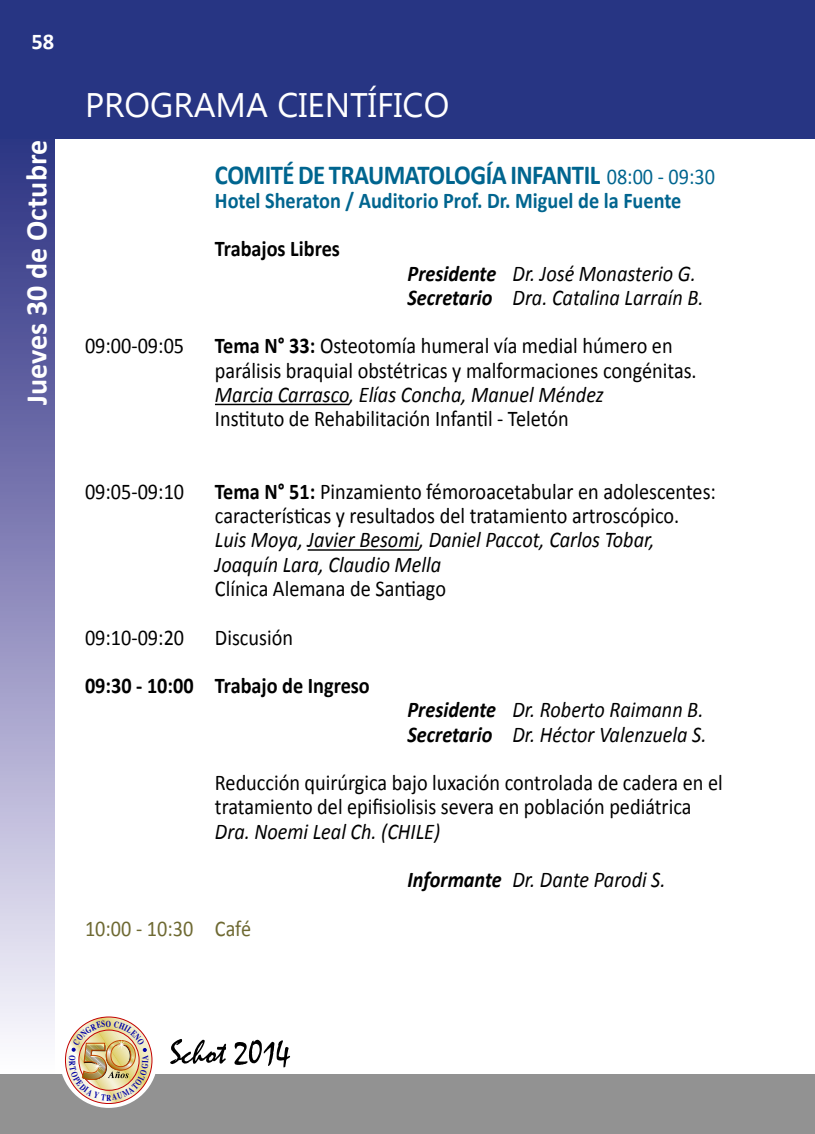
<style>
.page{position:relative;width:815px;height:1134px;background:#fff}
.page>*{position:absolute;margin:0;border:0;box-sizing:border-box;transform-origin:0 0}
.t1{font:34px "Microsoft Tai Le";color:#fff}
.t2{font:700 30px "Calibri";color:#fff}
.t3{font:700 27.5px "Calibri";color:#00658f;scale:.9 1}
.t4{font:22.5px/24.2px "Calibri";color:#000;scale:.9 1}
.t5{font:italic 22.5px/24.2px "Calibri";color:#000;scale:.9 1}
.t6{font:700 22.5px/24.2px "Calibri";color:#00658f;scale:.9 1}
.t7{font:700 22.5px "Calibri";color:#000;scale:.9 1}
.t8{font:22.5px "Calibri";color:#6e6932;scale:.9 1}
.t9{font:700 22.5px "Calibri";color:#fff}
.s1{font-size:27.5px}
.s2{font-weight:400}
.s3{font-weight:700}
</style>
<div class="page">
<div style="left:0;top:130px;width:54px;height:949px;background:linear-gradient(to bottom,#272a7f,#fef9ff)"></div>
<div style="left:0;top:0;width:815px;height:138px;background:#273583"></div>
<div style="left:0;top:1074px;width:815px;height:60px;background:#929292"></div>
<div style="left:60px;top:1010px;width:98px;height:98px;background:#fff;border-radius:50%"></div>
<svg style="left:170px;top:1039px;width:120px;height:28px"></svg>
<hr style="left:215px;top:404px;width:134px;height:1px;background:#000">
<hr style="left:308px;top:549px;width:111px;height:2px;background:#000">
<img style="left:65px;top:1017px;width:87px;height:86px">
<p class="t9" style="left:31px;top:28px;width:24px">58</p>
<h2 class="t2" style="left:17px;top:405px;width:266px;rotate:-90deg">Jueves 30 de Octubre</h2>
<h1 class="t1" style="left:85px;top:85px;width:366px">PROGRAMA CIENTÍFICO</h1>
<p class="t3" style="left:215px;top:157px;width:30px">Comit</p>
<p class="t3" style="left:283px;top:157px;width:81px">é de Traumatología</p>
<p class="t6" style="left:215px;top:164px;width:557px;text-indent:295px"><span class="s1">Infantil</span> <span class="s2">08:00 - 09:30<br></span>Hotel Sheraton / Auditorio Prof. Dr. Miguel de la Fuente</p>
<p class="t7" style="left:215px;top:235px;width:140px">Trabajos Libres</p>
<p class="t5" style="left:408px;top:260px;width:330px"><span class="s3">Presidente</span> Dr. José Monasterio G.<br><span class="s3">Secretario</span> Dra. Catalina Larraín B.</p>
<p class="t4" style="left:85px;top:334px;width:112px">09:00-09:05</p>
<p class="t4" style="left:215px;top:334px;width:537px"><span class="s3">Tema N° 33:</span> Osteotomía humeral vía medial húmero en parálisis braquial obstétricas y malformaciones congénitas.</p>
<p class="t5" style="left:215px;top:381px;width:434px">Marcia Carrasco, Elías Concha, Manuel Méndez</p>
<p class="t4" style="left:215px;top:407px;width:394px">Instituto de Rehabilitación Infantil - Teletón</p>
<p class="t4" style="left:85px;top:479px;width:112px">09:05-09:10</p>
<p class="t4" style="left:215px;top:479px;width:558px"><span class="s3">Tema N° 51:</span> Pinzamiento fémoroacetabular en adolescentes: características y resultados del tratamiento artroscópico.</p>
<p class="t5" style="left:215px;top:527px;width:490px">Luis Moya, Javier Besomi, Daniel Paccot, Carlos Tobar,<br>Joaquín Lara, Claudio Mella</p>
<p class="t4" style="left:215px;top:576px;width:258px">Clínica Alemana de Santiago</p>
<p class="t4" style="left:85px;top:625px;width:112px">09:10-09:20</p>
<p class="t4" style="left:215px;top:625px;width:88px">Discusión</p>
<p class="t7" style="left:85px;top:671px;width:318px">09:30 - 10:00 Trabajo de Ingreso</p>
<p class="t5" style="left:408px;top:697px;width:334px"><span class="s3">Presidente</span> Dr. Roberto Raimann B.<br><span class="s3">Secretario</span> Dr. Héctor Valenzuela S.</p>
<p class="t4" style="left:215px;top:770px;width:566px">Reducción quirúrgica bajo luxación controlada de cadera en el tratamiento del epifisiolisis severa en población pediátrica</p>
<p class="t5" style="left:215px;top:818px;width:252px">Dra. Noemi Leal Ch. (CHILE)</p>
<p class="t5" style="left:408px;top:867px;width:288px"><span class="s3">Informante</span> Dr. Dante Parodi S.</p>
<p class="t8" style="left:85px;top:914px;width:186px">10:00 - 10:30 Café</p>
</div>
